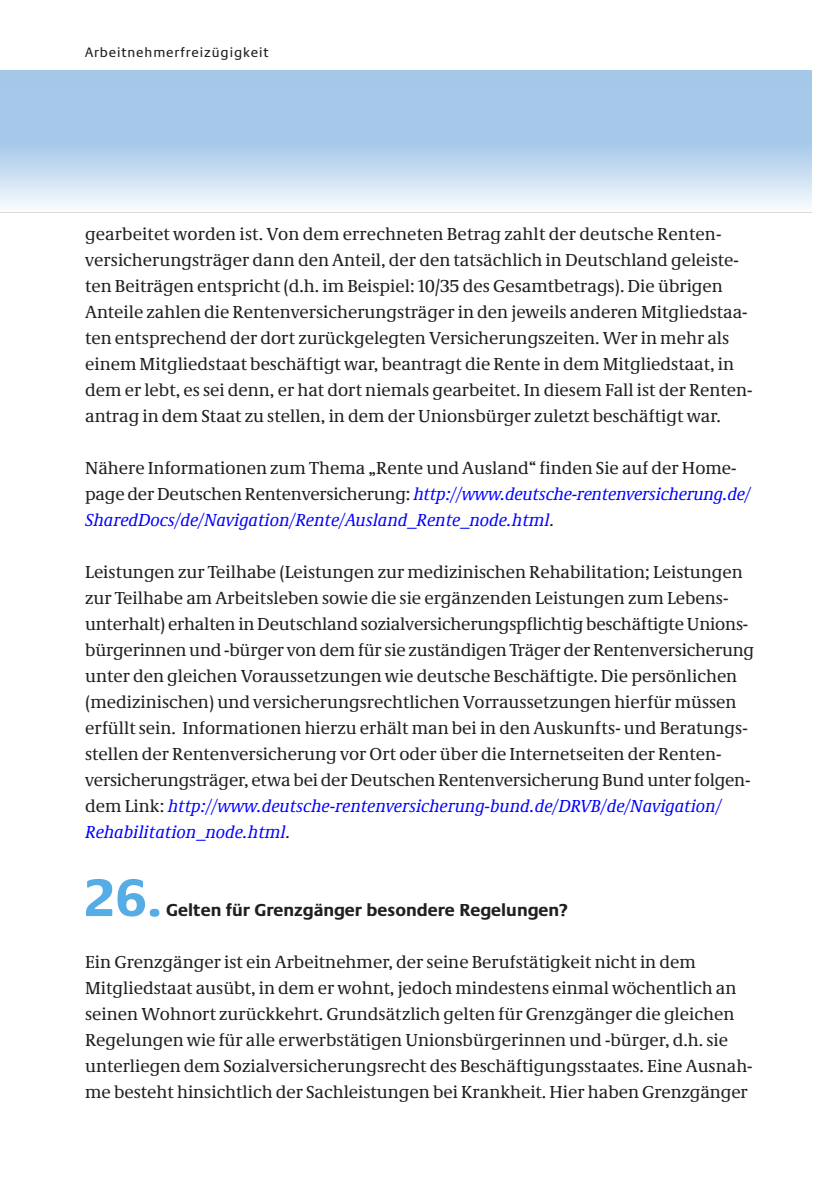
<style>
.page{position:relative;width:840px;height:1191px;background:#fff}
.page>*{position:absolute;margin:0;border:0;box-sizing:border-box;transform-origin:0 0}
.t1{font:700 55px "Neue Praxis";color:#56ace5}
.t2{font:18px/26px "Neue Demos";color:#231f20}
.t3{font:700 18px "Neue Praxis";color:#231f20}
.t4{font:14px "Neue Praxis";letter-spacing:.06em;color:#231f20}
.s1{font-style:italic;color:#00f}
.s2{font-style:italic}
</style>
<div class="page">
<svg style="left:0;top:85px;width:811px;height:128px;background:#bcd6ef"></svg>
<p class="t4" style="left:85px;top:47px;width:185px">Arbeitnehmerfreizügigkeit</p>
<p class="t2" style="left:85px;top:222px;width:668px">gearbeitet worden ist. Von dem errechneten Betrag zahlt der deutsche Renten -<br>ver sicherungsträger dann den Anteil, der den tatsächlich in Deutschland geleiste&shy;ten Beiträgen entspricht (d.h. im Beispiel: 10/35 des Gesamtbetrags). Die übrigen Anteile zahlen die Rentenversicherungsträger in den jeweils anderen Mitgliedstaa&shy;ten entsprechend der dort zurückgelegten Versicherungszeiten. Wer in mehr als einem Mitgliedstaat beschäftigt war, beantragt die Rente in dem Mitgliedstaat, in dem er lebt, es sei denn, er hat dort niemals gearbeitet. In diesem Fall ist der Renten&shy;antrag in dem Staat zu stellen, in dem der Unionsbürger zuletzt beschäftigt war.</p>
<p class="t2" style="left:85px;top:456px;width:666px">Nähere Informationen zum Thema „Rente und Ausland“ finden Sie auf der Home - page der Deutschen Rentenversicherung: <span class="s1">http://www.deutsche-rentenversicherung.de/<br>SharedDocs/de/Navigation/Rente/Ausland_Rente_node.html</span><span class="s2">.</span></p>
<p class="t2" style="left:85px;top:560px;width:670px">Leistungen zur Teilhabe (Leistungen zur medizinischen Rehabilitation; Leistungen zur Teilhabe am Arbeitsleben sowie die sie ergänzenden Leistungen zum Lebens - unterhalt) erhalten in Deutschland sozialversicherungspflichtig beschäftigte Unions&shy;bürgerinnen und -bürger von dem für sie zuständigen Träger der Rentenversicherung unter den gleichen Voraussetzungen wie deutsche Beschäftigte. Die persönlichen (medizinischen) und versicherungsrechtlichen Vorraussetzungen hierfür müssen erfüllt sein. Informationen hierzu erhält man bei in den Auskunfts- und Beratungs&shy;stellen der Rentenversicherung vor Ort oder über die Internetseiten der Renten - versicherungsträger, etwa bei der Deutschen Rentenversicherung Bund unter folgen&shy;dem Link: <span class="s1">http://www.deutsche-rentenversicherung-bund.de/DRVB/de/Navigation/ Rehabilitation_node.html</span><span class="s2">.</span></p>
<h1 class="t1" style="left:85px;top:877px;width:78px">26.</h1>
<p class="t3" style="left:166px;top:903px;width:403px">Gelten für Grenzgänger besondere Regelungen?</p>
<p class="t2" style="left:85px;top:950px;width:668px">Ein Grenzgänger ist ein Arbeitnehmer, der seine Berufstätigkeit nicht in dem Mitgliedstaat ausübt, in dem er wohnt, jedoch mindestens einmal wöchentlich an seinen Wohnort zurückkehrt. Grundsätzlich gelten für Grenzgänger die gleichen Regelungen wie für alle erwerbstätigen Unionsbürgerinnen und -bürger, d.h. sie unterliegen dem Sozialversicherungsrecht des Beschäftigungsstaates. Eine Ausnah&shy;me besteht hinsichtlich der Sachleistungen bei Krankheit. Hier haben Grenzgänger</p>
</div>
